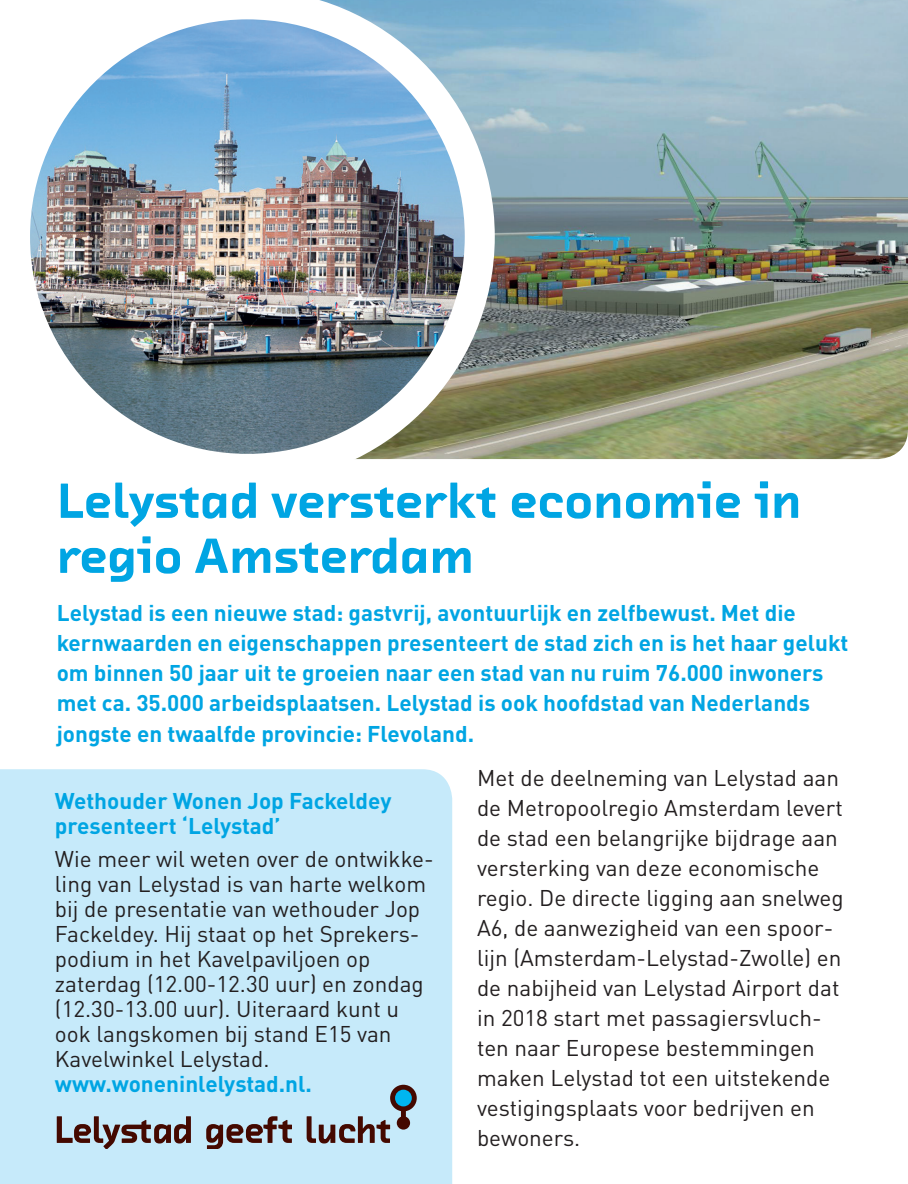
<style>
.page{position:relative;width:908px;height:1184px;background:#fff}
.page>*{position:absolute;margin:0;border:0;box-sizing:border-box;transform-origin:0 0}
.t1{font:900 50px/55px "Chambers Sans OT";letter-spacing:-.01em;color:#00a5e3}
.t2{font:22.5px/30px "DIN Pro";color:#231f20}
.t3{font:700 22.5px/30px "DIN Pro";color:#00a5e3}
</style>
<div class="page">
<img style="left:494px;top:0;width:413px;height:459px">
<div style="left:0;top:769px;width:452px;height:414px;background:#c6eafa"></div>
<img style="left:30px;top:0;width:464px;height:460px">
<svg style="left:57px;top:1084px;width:359px;height:64px;background:#adc0cb"></svg>
<div style="left:395px;top:1089px;width:16px;height:17px;background:#00b6ef;border-radius:50%"></div>
<h1 class="t1" style="left:57px;top:471px;width:745px">Lelystad versterkt economie in regio Amsterdam</h1>
<p class="t3" style="left:57px;top:595px;width:793px">Lelystad is een nieuwe stad: gastvrij, avontuurlijk en zelfbewust. Met die kernwaarden en eigenschappen presenteert de stad zich en is het haar gelukt om binnen 50 jaar uit te groeien naar een stad van nu ruim 76.000 inwoners met ca. 35.000 arbeidsplaatsen. Lelystad is ook hoofdstad van Nederlands jongste en twaalfde provincie: Flevoland.</p>
<p class="t3" style="left:55px;top:786px;width:338px;line-height:25px">Wethouder Wonen Jop Fackeldey presenteert ‘Lelystad’</p>
<p class="t2" style="left:55px;top:845px;width:380px;line-height:25px">Wie meer wil weten over de ontwikke&shy;ling van Lelystad is van harte welkom bij de presentatie van wethouder Jop Fackeldey. Hij staat op het Sprekers&shy;podium in het Kavelpaviljoen op zaterdag (12.00-12.30 uur) en zondag (12.30-13.00 uur). Uiteraard kunt u ook langskomen bij stand E15 van Kavelwinkel Lelystad.</p>
<p class="t3" style="left:55px;top:1066px;width:258px">www.woneninlelystad.nl.</p>
<p class="t2" style="left:477px;top:762px;width:368px">Met de deelneming van Lelystad aan de Metropoolregio Amsterdam levert de stad een belangrijke bijdrage aan versterking van deze economische regio. De directe ligging aan snelweg A6, de aanwezigheid van een spoor&shy;lijn (Amsterdam-Lelystad-Zwolle) en de nabijheid van Lelystad Airport dat in 2018 start met passagiersvluch&shy;ten naar Europese bestemmingen maken Lelystad tot een uitstekende vestigingsplaats voor bedrijven en bewoners.</p>
</div>
